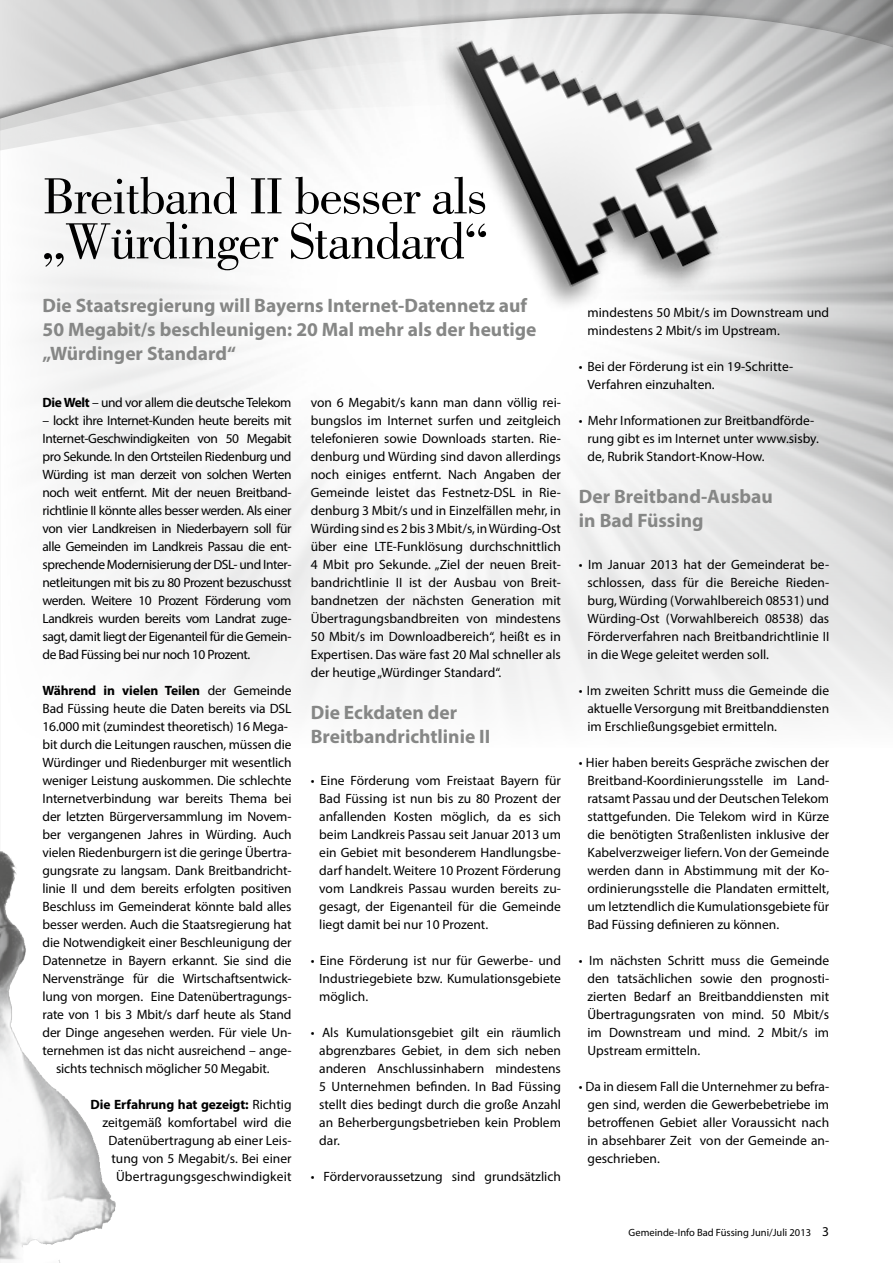
<style>
.page{position:relative;width:893px;height:1263px;background:#fff}
.page>*{position:absolute;margin:0;border:0;box-sizing:border-box;transform-origin:0 0}
.t1{font:52.5px/45px "Bodoni";letter-spacing:-.02em;color:#000}
.t2{font:700 19.5px/24px "Myriad Pro";color:#868786}
.t3{font:13.5px/18px "Myriad Pro";letter-spacing:-.01em;color:#000;text-align:justify}
.t4{font:13.5px "Myriad Pro";letter-spacing:-.03em;color:#000}
.t5{font:700 13.5px "Myriad Pro";letter-spacing:-.01em;color:#000}
.t6{font:10.5px "Myriad Pro";color:#000}
.s1{font-weight:700}
.s2{font-weight:400}
.s3{font-size:13.5px}
</style>
<div class="page">
<div style="left:432px;top:38px;width:293px;height:277px;background:#000;opacity:.45"></div>
<img style="left:415px;top:16px;width:316px;height:277px">
<img style="left:23px;top:1079px;width:93px;height:184px">
<h1 class="t1" style="left:43px;top:174px;width:447px">Breitband II besser als „Würdinger Standard“</h1>
<h2 class="t2" style="left:43px;top:293px;width:495px">Die Staatsregierung will Bayerns Internet-Datennetz auf<br>50 Megabit/s beschleunigen: 20 Mal mehr als der heutige „Würdinger Standard“</h2>
<p class="t4" style="left:43px;top:394px;width:251px"><span class="s1">Die Welt</span> – und vor allem die deutsche Telekom</p>
<p class="t3" style="left:43px;top:411px;width:251px">– lockt ihre Internet-Kunden heute bereits mit Internet-Geschwindigkeiten von 50 Megabit pro Sekunde. In den Ortsteilen Riedenburg und Würding ist man derzeit von solchen Werten noch weit entfernt. Mit der neuen Breitband&shy;richtlinie II könnte alles besser werden. Als einer von vier Landkreisen in Niederbayern soll für alle Gemeinden im Landkreis Passau die ent&shy;sprechende Modernisierung der DSL- und Inter&shy;netleitungen mit bis zu 80 Prozent bezuschusst werden. Weitere 10 Prozent Förderung vom Landkreis wurden bereits vom Landrat zuge&shy;sagt, damit liegt der Eigenanteil für die Gemein&shy;de Bad Füssing bei nur noch 10 Prozent.</p>
<p class="t5" style="left:43px;top:681px;width:250px">Während in vielen Teilen <span class="s2">der Gemeinde</span></p>
<p class="t3" style="left:43px;top:699px;width:250px">Bad Füssing heute die Daten bereits via DSL</p>
<p class="t3" style="left:43px;top:717px;width:247px">16.000 mit (zumindest theoretisch) 16 Mega-</p>
<p class="t3" style="left:43px;top:735px;width:250px">bit durch die Leitungen rauschen, müssen die</p>
<p class="t3" style="left:43px;top:753px;width:251px">Würdinger und Riedenburger mit wesentlich</p>
<p class="t3" style="left:43px;top:771px;width:250px">weniger Leistung auskommen. Die schlechte</p>
<p class="t3" style="left:43px;top:789px;width:250px">Internetverbindung war bereits Thema bei</p>
<p class="t3" style="left:43px;top:807px;width:250px">der letzten Bürgerversammlung im Novem-</p>
<p class="t3" style="left:43px;top:825px;width:250px">ber vergangenen Jahres in Würding. Auch</p>
<p class="t3" style="left:43px;top:843px;width:251px">vielen Riedenburgern ist die geringe Übertra-</p>
<p class="t3" style="left:43px;top:861px;width:250px">gungsrate zu langsam. Dank Breitbandricht-</p>
<p class="t3" style="left:43px;top:879px;width:251px">linie II und dem bereits erfolgten positiven</p>
<p class="t3" style="left:43px;top:897px;width:251px">Beschluss im Gemeinderat könnte bald alles</p>
<p class="t3" style="left:43px;top:915px;width:250px">besser werden. Auch die Staatsregierung hat</p>
<p class="t3" style="left:43px;top:933px;width:250px">die Notwendigkeit einer Beschleunigung der</p>
<p class="t3" style="left:43px;top:951px;width:251px">Datennetze in Bayern erkannt. Sie sind die</p>
<p class="t3" style="left:43px;top:969px;width:250px">Nervenstränge für die Wirtschaftsentwick-</p>
<p class="t3" style="left:43px;top:987px;width:251px">lung von morgen. Eine Datenübertragungs-</p>
<p class="t3" style="left:43px;top:1005px;width:250px">rate von 1 bis 3 Mbit/s darf heute als Stand</p>
<p class="t3" style="left:43px;top:1023px;width:251px">der Dinge angesehen werden. Für viele Un-</p>
<p class="t3" style="left:43px;top:1041px;width:250px">ternehmen ist das nicht ausreichend – ange-</p>
<p class="t3" style="left:56px;top:1059px;width:215px">sichts technisch möglicher 50 Megabit.</p>
<p class="t3" style="left:91px;top:1095px;width:203px;text-align:right"><span class="s1">Die Erfahrung hat gezeigt:</span> Richtig zeitgemäß komfortabel wird die<br>Datenübertragung ab einer Leis&shy;tung von 5 Megabit/s. Bei einer<br>Übertragungsgeschwindigkeit</p>
<p class="t3" style="left:311px;top:393px;width:252px">von 6 Megabit/s kann man dann völlig rei&shy;bungslos im Internet surfen und zeitgleich telefonieren sowie Downloads starten. Rie&shy;denburg und Würding sind davon allerdings noch einiges entfernt. Nach Angaben der Gemeinde leistet das Festnetz-DSL in Rie&shy;denburg 3 Mbit/s und in Einzelfällen mehr, in Würding sind es 2 bis 3 Mbit/s, in Würding-Ost über eine LTE-Funklösung durchschnittlich 4 Mbit pro Sekunde. „Ziel der neuen Breit&shy;bandrichtlinie II ist der Ausbau von Breit&shy;bandnetzen der nächsten Generation mit Übertragungsbandbreiten von mindestens 50 Mbit/s im Downloadbereich“, heißt es in Expertisen. Das wäre fast 20 Mal schneller als der heutige „Würdinger Standard“.</p>
<h2 class="t2" style="left:311px;top:700px;width:181px">Die Eckdaten der<br>Breitbandrichtlinie II</h2>
<p class="t3" style="left:319px;top:771px;width:243px;text-indent:-9px">• Eine Förderung vom Freistaat Bayern für Bad Füssing ist nun bis zu 80 Prozent der anfallenden Kosten möglich, da es sich beim Landkreis Passau seit Januar 2013 um ein Gebiet mit besonderem Handlungsbe&shy;darf handelt. Weitere 10 Prozent Förderung vom Landkreis Passau wurden bereits zu&shy;gesagt, der Eigenanteil für die Gemeinde liegt damit bei nur 10 Prozent.</p>
<p class="t3" style="left:319px;top:951px;width:243px;text-indent:-9px">• Eine Förderung ist nur für Gewerbe- und Industriegebiete bzw. Kumulationsgebiete möglich.</p>
<p class="t3" style="left:319px;top:1023px;width:243px;text-indent:-9px">• Als Kumulationsgebiet gilt ein räumlich abgrenzbares Gebiet, in dem sich neben anderen Anschlussinhabern mindestens 5 Unternehmen befinden. In Bad Füssing stellt dies bedingt durch die große Anzahl an Beherbergungsbetrieben kein Problem dar.</p>
<p class="t3" style="left:311px;top:1167px;width:252px">• Fördervoraussetzung sind grundsätzlich</p>
<p class="t3" style="left:587px;top:303px;width:243px">mindestens 50 Mbit/s im Downstream und mindestens 2 Mbit/s im Upstream.</p>
<p class="t3" style="left:587px;top:357px;width:207px;text-indent:-9px">• Bei der Förderung ist ein 19-Schritte-<br>Verfahren einzuhalten.</p>
<p class="t3" style="left:587px;top:411px;width:233px;text-align:left;text-indent:-9px">• Mehr Informationen zur Breitbandförde&shy;rung gibt es im Internet unter www.sisby. de, Rubrik Standort-Know-How.</p>
<h2 class="t2" style="left:579px;top:484px;width:195px">Der Breitband-Ausbau in Bad Füssing</h2>
<p class="t3" style="left:587px;top:555px;width:243px;text-indent:-9px">• Im Januar 2013 hat der Gemeinderat be&shy;schlossen, dass für die Bereiche Rieden&shy;burg, Würding (Vorwahlbereich 08531) und Würding-Ost (Vorwahlbereich 08538) das Förderverfahren nach Breitbandrichtlinie II in die Wege geleitet werden soll.</p>
<p class="t3" style="left:587px;top:681px;width:243px;text-indent:-9px">• Im zweiten Schritt muss die Gemeinde die aktuelle Versorgung mit Breitbanddiensten im Erschließungsgebiet ermitteln.</p>
<p class="t3" style="left:587px;top:753px;width:243px;text-indent:-9px">• Hier haben bereits Gespräche zwischen der Breitband-Koordinierungsstelle im Land&shy;ratsamt Passau und der Deutschen Telekom stattgefunden. Die Telekom wird in Kürze die benötigten Straßenlisten inklusive der Kabelverzweiger liefern. Von der Gemeinde werden dann in Abstimmung mit der Ko&shy;ordinierungsstelle die Plandaten ermittelt, um letztendlich die Kumulationsgebiete für Bad Füssing definieren zu können.</p>
<p class="t3" style="left:587px;top:951px;width:243px;text-indent:-9px">• Im nächsten Schritt muss die Gemeinde den tatsächlichen sowie den prognosti&shy;zierten Bedarf an Breitbanddiensten mit Übertragungsraten von mind. 50 Mbit/s im Downstream und mind. 2 Mbit/s im Upstream ermitteln.</p>
<p class="t3" style="left:587px;top:1077px;width:243px;text-indent:-9px">• Da in diesem Fall die Unternehmer zu befra&shy;gen sind, werden die Gewerbebetriebe im betroffenen Gebiet aller Voraussicht nach in absehbarer Zeit von der Gemeinde an&shy;geschrieben.</p>
<p class="t6" style="left:629px;top:1226px;width:202px">Gemeinde-Info Bad Füssing Juni/Juli 2013 <span class="s3">3</span></p>
</div>
